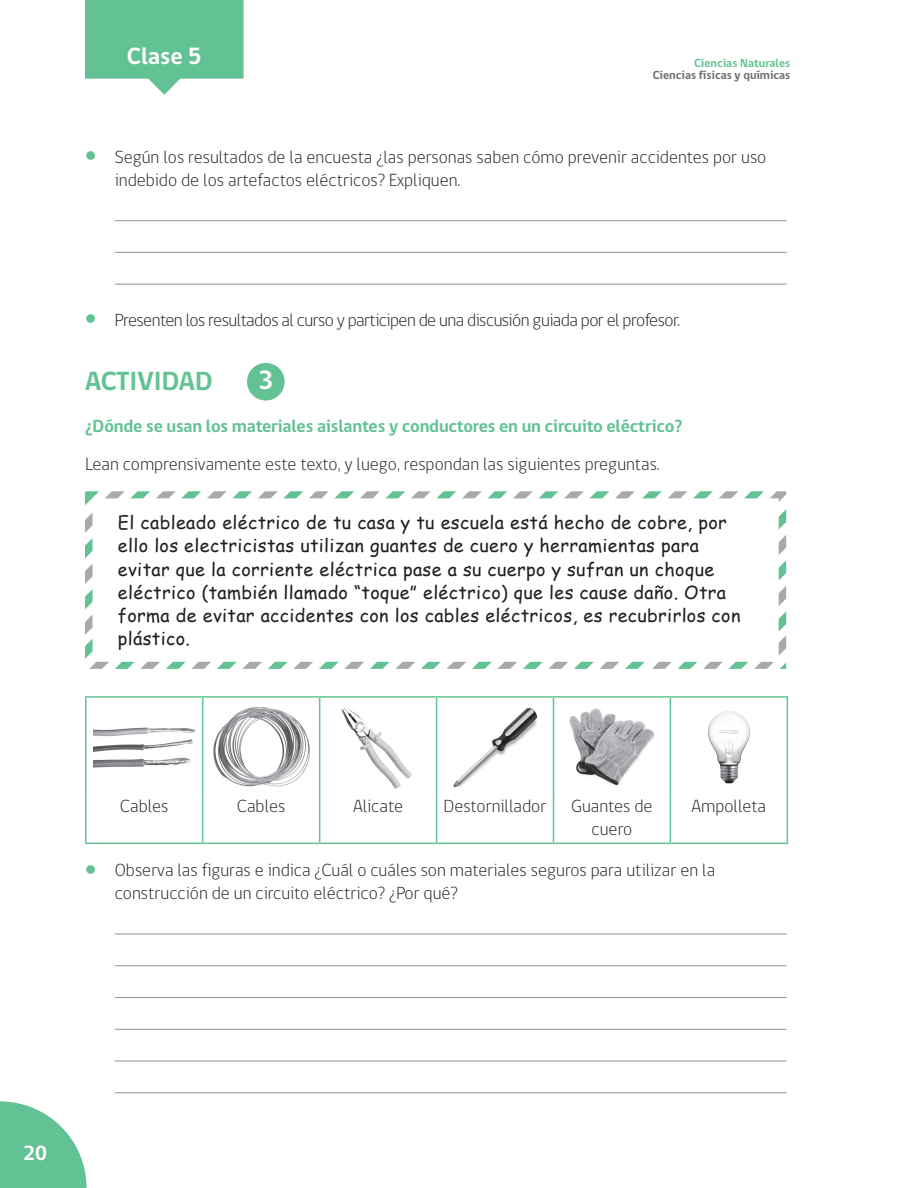
<style>
.page{position:relative;width:918px;height:1188px;background:#fff}
.page>*{position:absolute;margin:0;border:0;box-sizing:border-box;transform-origin:0 0}
.t1{font:700 27px "gob CL";color:#63c294}
.t2{font:700 27px "gob CL";color:#fff}
.t3{font:700 24px "gob CL";color:#fff}
.t4{font:700 21px "gob CL";color:#fff}
.t5{font:300 18px/23.2px "gob CL";color:#231f20}
.t6{font:18px/23.2px "Comic Sans MS";letter-spacing:.02em;color:#231f20}
.t7{font:300 18px "gob CL";letter-spacing:-.03em;color:#231f20}
.t8{font:700 18px "gob CL";letter-spacing:-.01em;color:#63c294}
.t9{font:700 12px "gob CL";color:#6c6d70}
.t10{font:700 12px "gob CL";color:#63c294}
</style>
<div class="page">
<svg style="left:0;top:1101px;width:87px;height:87px"></svg>
<svg style="left:85px;top:0;width:159px;height:95px"></svg>
<hr style="left:115px;top:220px;width:672px;height:1px;background:#939598">
<hr style="left:115px;top:252px;width:672px;height:1px;background:#939598">
<hr style="left:115px;top:284px;width:672px;height:1px;background:#939598">
<hr style="left:115px;top:934px;width:672px;height:1px;background:#939598">
<hr style="left:115px;top:965px;width:672px;height:1px;background:#939598">
<hr style="left:115px;top:997px;width:672px;height:1px;background:#939598">
<hr style="left:115px;top:1029px;width:672px;height:1px;background:#939598">
<hr style="left:115px;top:1061px;width:672px;height:1px;background:#939598">
<hr style="left:115px;top:1092px;width:672px;height:1px;background:#939598">
<div style="left:247px;top:363px;width:38px;height:38px;background:#63c294;border-radius:50%"></div>
<svg style="left:668px;top:491px;width:19px;height:7px"></svg>
<svg style="left:615px;top:491px;width:20px;height:7px"></svg>
<svg style="left:564px;top:491px;width:20px;height:7px"></svg>
<svg style="left:513px;top:491px;width:20px;height:7px"></svg>
<svg style="left:85px;top:491px;width:14px;height:14px"></svg>
<svg style="left:523px;top:662px;width:20px;height:7px"></svg>
<svg style="left:574px;top:662px;width:20px;height:7px"></svg>
<svg style="left:625px;top:662px;width:20px;height:7px"></svg>
<svg style="left:678px;top:662px;width:19px;height:7px"></svg>
<svg style="left:770px;top:491px;width:16px;height:11px"></svg>
<svg style="left:780px;top:662px;width:6px;height:7px"></svg>
<svg style="left:744px;top:491px;width:20px;height:7px"></svg>
<svg style="left:642px;top:491px;width:20px;height:7px"></svg>
<svg style="left:590px;top:491px;width:19px;height:7px"></svg>
<svg style="left:539px;top:491px;width:19px;height:7px"></svg>
<svg style="left:462px;top:491px;width:45px;height:7px"></svg>
<svg style="left:411px;top:491px;width:45px;height:7px"></svg>
<svg style="left:360px;top:491px;width:45px;height:7px"></svg>
<svg style="left:309px;top:491px;width:45px;height:7px"></svg>
<svg style="left:258px;top:491px;width:45px;height:7px"></svg>
<svg style="left:207px;top:491px;width:45px;height:7px"></svg>
<svg style="left:105px;top:491px;width:45px;height:7px"></svg>
<svg style="left:115px;top:662px;width:45px;height:7px"></svg>
<svg style="left:217px;top:662px;width:45px;height:7px"></svg>
<svg style="left:268px;top:662px;width:45px;height:7px"></svg>
<svg style="left:319px;top:662px;width:45px;height:7px"></svg>
<svg style="left:370px;top:662px;width:45px;height:7px"></svg>
<svg style="left:421px;top:662px;width:45px;height:7px"></svg>
<svg style="left:472px;top:662px;width:45px;height:7px"></svg>
<svg style="left:549px;top:662px;width:19px;height:7px"></svg>
<svg style="left:600px;top:662px;width:19px;height:7px"></svg>
<svg style="left:652px;top:662px;width:20px;height:7px"></svg>
<svg style="left:754px;top:662px;width:20px;height:7px"></svg>
<svg style="left:156px;top:491px;width:45px;height:7px"></svg>
<svg style="left:166px;top:662px;width:45px;height:7px"></svg>
<svg style="left:85px;top:513px;width:8px;height:45px"></svg>
<svg style="left:85px;top:564px;width:8px;height:45px"></svg>
<svg style="left:779px;top:509px;width:7px;height:146px"></svg>
<svg style="left:85px;top:615px;width:24px;height:54px"></svg>
<svg style="left:693px;top:491px;width:20px;height:7px"></svg>
<svg style="left:703px;top:662px;width:20px;height:7px"></svg>
<svg style="left:719px;top:491px;width:19px;height:7px"></svg>
<svg style="left:729px;top:662px;width:19px;height:7px"></svg>
<hr style="left:85px;top:696px;width:118px;height:2px;background:#63c294">
<hr style="left:85px;top:698px;width:2px;height:100px;background:#63c294">
<hr style="left:203px;top:696px;width:117px;height:2px;background:#63c294">
<hr style="left:320px;top:696px;width:117px;height:2px;background:#63c294">
<hr style="left:437px;top:696px;width:117px;height:2px;background:#63c294">
<hr style="left:554px;top:696px;width:116px;height:2px;background:#63c294">
<hr style="left:670px;top:696px;width:118px;height:2px;background:#63c294">
<hr style="left:787px;top:698px;width:1px;height:100px;background:#63c294">
<hr style="left:85px;top:798px;width:2px;height:45px;background:#63c294">
<hr style="left:787px;top:798px;width:1px;height:45px;background:#63c294">
<hr style="left:85px;top:843px;width:118px;height:1px;background:#63c294">
<hr style="left:203px;top:843px;width:117px;height:1px;background:#63c294">
<hr style="left:320px;top:843px;width:117px;height:1px;background:#63c294">
<hr style="left:437px;top:843px;width:117px;height:1px;background:#63c294">
<hr style="left:554px;top:843px;width:116px;height:1px;background:#63c294">
<hr style="left:670px;top:843px;width:118px;height:1px;background:#63c294">
<hr style="left:202px;top:698px;width:1px;height:100px;background:#63c294">
<hr style="left:202px;top:798px;width:1px;height:45px;background:#63c294">
<hr style="left:319px;top:698px;width:1px;height:100px;background:#63c294">
<hr style="left:319px;top:798px;width:1px;height:45px;background:#63c294">
<hr style="left:436px;top:698px;width:1px;height:100px;background:#63c294">
<hr style="left:436px;top:798px;width:1px;height:45px;background:#63c294">
<hr style="left:553px;top:698px;width:1px;height:100px;background:#63c294">
<hr style="left:553px;top:798px;width:1px;height:45px;background:#63c294">
<hr style="left:670px;top:698px;width:1px;height:100px;background:#63c294">
<hr style="left:670px;top:798px;width:1px;height:45px;background:#63c294">
<img style="left:93px;top:727px;width:102px;height:40px">
<img style="left:213px;top:707px;width:97px;height:80px">
<img style="left:341px;top:708px;width:71px;height:81px">
<img style="left:453px;top:708px;width:84px;height:79px">
<img style="left:570px;top:708px;width:84px;height:78px">
<img style="left:708px;top:711px;width:21px;height:17px">
<h2 class="t3" style="left:127px;top:40px;width:77px">Clase 5</h2>
<p class="t10" style="left:694px;top:54px;width:98px">Ciencias Naturales</p>
<p class="t9" style="left:653px;top:66px;width:139px">Ciencias físicas y químicas</p>
<p class="t5" style="left:115px;top:146px;width:653px">Según los resultados de la encuesta ¿las personas saben cómo prevenir accidentes por uso indebido de los artefactos eléctricos? Expliquen.</p>
<p class="t7" style="left:115px;top:308px;width:567px">Presenten los resultados al curso y participen de una discusión guiada por el profesor.</p>
<h1 class="t1" style="left:85px;top:363px;width:129px">ACTIVIDAD</h1>
<h1 class="t2" style="left:258px;top:362px;width:17px">3</h1>
<p class="t8" style="left:85px;top:414px;width:599px">¿Dónde se usan los materiales aislantes y conductores en un circuito eléctrico?</p>
<p class="t5" style="left:85px;top:453px;width:576px">Lean comprensivamente este texto, y luego, respondan las siguientes preguntas.</p>
<p class="t6" style="left:118px;top:510px;width:624px">El cableado eléctrico de tu casa y tu escuela está hecho de cobre, por ello los electricistas utilizan guantes de cuero y herramientas para evitar que la corriente eléctrica pase a su cuerpo y sufran un choque eléctrico (también llamado “toque” eléctrico) que les cause daño. Otra forma de evitar accidentes con los cables eléctricos, es recubrirlos con plástico.</p>
<p class="t5" style="left:120px;top:794px;width:50px">Cables</p>
<p class="t5" style="left:237px;top:794px;width:50px">Cables</p>
<p class="t5" style="left:353px;top:794px;width:51px">Alicate</p>
<p class="t5" style="left:444px;top:794px;width:104px">Destornillador</p>
<p class="t5" style="left:571px;top:794px;width:83px;text-align:center">Guantes de cuero</p>
<p class="t5" style="left:692px;top:794px;width:76px">Ampolleta</p>
<p class="t5" style="left:115px;top:859px;width:602px">Observa las figuras e indica ¿Cuál o cuáles son materiales seguros para utilizar en la construcción de un circuito eléctrico? ¿Por qué?</p>
<p class="t4" style="left:23px;top:1139px;width:26px">20</p>
</div>
